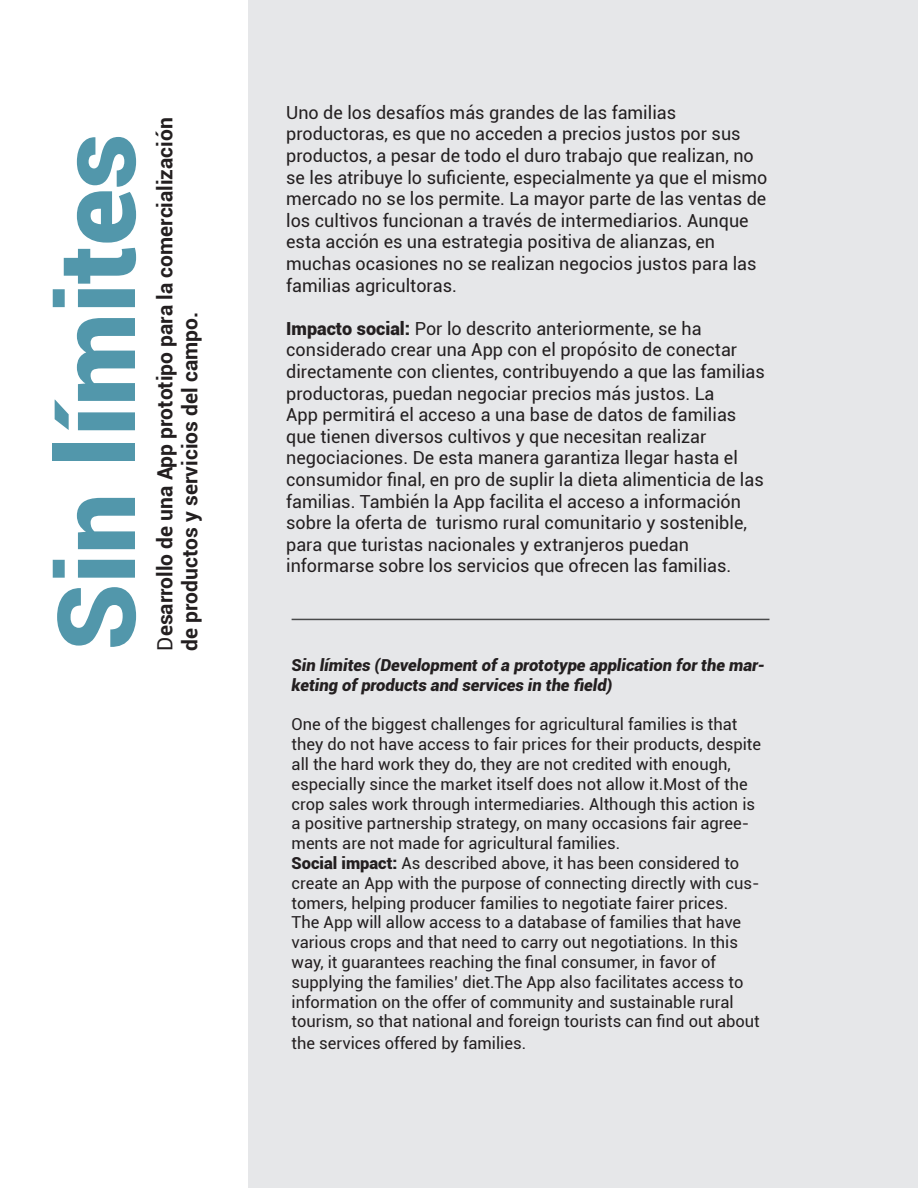
<style>
.page{position:relative;width:918px;height:1188px;background:#fff}
.page>*{position:absolute;margin:0;border:0;box-sizing:border-box;transform-origin:0 0}
.t1{font:900 108px "Roboto";color:#5297ab}
.t2{font:700 21px "Roboto";color:#231f20}
.t3{font:18px/21.6px "Roboto";color:#231f20}
.t4{font:16.5px/19.8px "Roboto";color:#231f20}
.t5{font:italic 900 16.5px/19.8px "Roboto";color:#231f20}
.s1{font-weight:400}
.s2{font-weight:900}
</style>
<div class="page">
<div style="left:248px;top:0;width:670px;height:1188px;background:#e6e7e9"></div>
<hr style="left:292px;top:619px;width:478px;height:1px;background:#494a4b">
<h1 class="t1" style="left:20px;top:651px;width:519px;rotate:-90deg">Sin límites</h1>
<p class="t2" style="left:150px;top:651px;width:535px;rotate:-90deg"><span class="s1">D</span>esarrollo de una App prototipo para la comercialización</p>
<p class="t2" style="left:175px;top:651px;width:340px;rotate:-90deg">de productos y servicios del campo.</p>
<p class="t3" style="left:286px;top:101px;width:483px">Uno de los desafíos más grandes de las familias productoras, es que no acceden a precios justos por sus productos, a pesar de todo el duro trabajo que realizan, no se les atribuye lo suficiente, especialmente ya que el mismo mercado no se los permite. La mayor parte de las ventas de los cultivos funcionan a través de intermediarios. Aunque esta acción es una estrategia positiva de alianzas, en muchas ocasiones no se realizan negocios justos para las familias agricultoras.</p>
<p class="t3" style="left:286px;top:317px;width:480px"><span class="s2">Impacto social:</span> Por lo descrito anteriormente, se ha considerado crear una App con el propósito de conectar directamente con clientes, contribuyendo a que las familias productoras, puedan negociar precios más justos. La<br>App permitirá el acceso a una base de datos de familias que tienen diversos cultivos y que necesitan realizar negociaciones. De esta manera garantiza llegar hasta el consumidor final, en pro de suplir la dieta alimenticia de las familias. También la App facilita el acceso a información sobre la oferta de turismo rural comunitario y sostenible, para que turistas nacionales y extranjeros puedan informarse sobre los servicios que ofrecen las familias.</p>
<p class="t5" style="left:292px;top:655px;width:475px">Sin límites (Development of a prototype application for the mar&shy;keting of products and services in the field)</p>
<p class="t4" style="left:292px;top:714px;width:471px">One of the biggest challenges for agricultural families is that they do not have access to fair prices for their products, despite all the hard work they do, they are not credited with enough, especially since the market itself does not allow it.Most of the crop sales work through intermediaries. Although this action is a positive partnership strategy, on many occasions fair agree&shy;ments are not made for agricultural families.<br><span class="s2">Social impact:</span> As described above, it has been considered to create an App with the purpose of connecting directly with cus&shy;tomers, helping producer families to negotiate fairer prices.<br>The App will allow access to a database of families that have various crops and that need to carry out negotiations. In this way, it guarantees reaching the final consumer, in favor of supplying the families’ diet.The App also facilitates access to information on the offer of community and sustainable rural tourism, so that national and foreign tourists can find out about</p>
<p class="t4" style="left:292px;top:1033px;width:236px">the services offered by families.</p>
</div>
